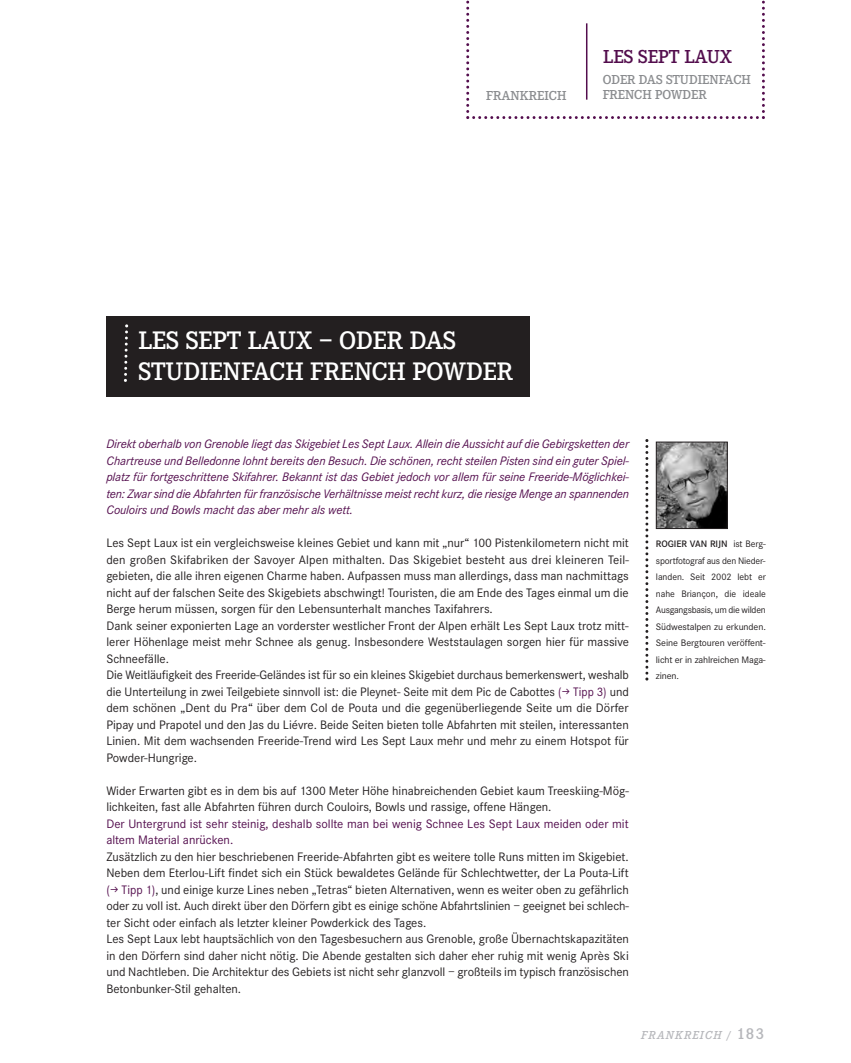
<style>
.page{position:relative;width:851px;height:1063px;background:#fff}
.page>*{position:absolute;margin:0;border:0;box-sizing:border-box;transform-origin:0 0}
.t1{font:600 26.25px/31.5px "Corporate E";color:#fff}
.t2{font:600 19.5px "Corporate E";color:#530d4d}
.t3{font:600 13.5px/15px "Corporate E";color:#8a8c8f}
.t4{font:12.75px/16.5px "Corporate S";color:#231f20}
.t5{font:italic 12.75px/16.5px "Corporate S";letter-spacing:-.01em;color:#530d4d;text-align:justify}
.t6{font:italic 600 12px "Corporate E";letter-spacing:.1em;color:#b6b7bb}
.t7{font:9.75px/16.5px "Corporate S";letter-spacing:-.015em;color:#231f20;text-align:justify}
.s1{color:#530d4d}
.s2{font-family:"Flama";color:#530d4d}
.s3{font-weight:600}
.s4{font-style:normal}
.s5{font-style:normal;font-size:16.5px}
</style>
<div class="page">
<svg style="left:466px;top:0;width:298px;height:119px"></svg>
<hr style="left:586px;top:23px;width:1px;height:77px;background:#530d4d">
<div style="left:106px;top:316px;width:424px;height:81px;background:#231f20"></div>
<svg style="left:124px;top:324px;width:5px;height:58px"></svg>
<svg style="left:645px;top:439px;width:3px;height:242px"></svg>
<img style="left:657px;top:444px;width:68px;height:83px">
<div style="left:655px;top:442px;width:72px;height:87px;border:1px solid #231f20"></div>
<p class="t3" style="left:486px;top:88px;width:82px">FRANKREICH</p>
<p class="t2" style="left:603px;top:45px;width:130px">LES SEPT LAUX</p>
<p class="t3" style="left:602px;top:72px;width:150px">ODER DAS STUDIENFACH<br>FRENCH POWDER</p>
<p class="t1" style="left:138px;top:324px;width:376px">LES SEPT LAUX – ODER DAS<br>STUDIENFACH FRENCH POWDER</p>
<p class="t5" style="left:106px;top:435px;width:524px">Direkt oberhalb von Grenoble liegt das Skigebiet Les Sept Laux. Allein die Aussicht auf die Gebirgsketten der Chartreuse und Belledonne lohnt bereits den Besuch. Die schönen, recht steilen Pisten sind ein guter Spiel&shy;platz für fortgeschrittene Skifahrer. Bekannt ist das Gebiet jedoch vor allem für seine Freeride-Möglichkei&shy;ten: Zwar sind die Abfahrten für französische Verhältnisse meist recht kurz, die riesige Menge an spannenden Couloirs und Bowls macht das aber mehr als wett.</p>
<p class="t4" style="left:106px;top:534px;width:524px">Les Sept Laux ist ein vergleichsweise kleines Gebiet und kann mit „nur“ 100 Pistenkilometern nicht mit den großen Skifabriken der Savoyer Alpen mithalten. Das Skigebiet besteht aus drei kleineren Teil&shy;gebieten, die alle ihren eigenen Charme haben. Aufpassen muss man allerdings, dass man nachmittags nicht auf der falschen Seite des Skigebiets abschwingt! Touristen, die am Ende des Tages einmal um die Berge herum müssen, sorgen für den Lebensunterhalt manches Taxifahrers.<br>Dank seiner exponierten Lage an vorderster westlicher Front der Alpen erhält Les Sept Laux trotz mitt&shy;lerer Höhenlage meist mehr Schnee als genug. Insbesondere Weststaulagen sorgen hier für massive Schneefälle.<br>Die Weitläufigkeit des Freeride-Geländes ist für so ein kleines Skigebiet durchaus bemerkenswert, weshalb die Unterteilung in zwei Teilgebiete sinnvoll ist: die Pleynet- Seite mit dem Pic de Cabottes <span class="s1">(</span><span class="s2">→</span> <span class="s1">Tipp 3)</span> und dem schönen „Dent du Pra“ über dem Col de Pouta und die gegenüberliegende Seite um die Dörfer Pipay und Prapotel und den Jas du Liévre. Beide Seiten bieten tolle Abfahrten mit steilen, interessanten Linien. Mit dem wachsenden Freeride-Trend wird Les Sept Laux mehr und mehr zu einem Hotspot für Powder-Hungrige.</p>
<p class="t4" style="left:106px;top:782px;width:524px">Wider Erwarten gibt es in dem bis auf 1300 Meter Höhe hinabreichenden Gebiet kaum Treeskiing-Mög&shy;lichkeiten, fast alle Abfahrten führen durch Couloirs, Bowls und rassige, offene Hängen.<br><span class="s1">Der Untergrund ist sehr steinig, deshalb sollte man bei wenig Schnee Les Sept Laux meiden oder mit altem Material anrücken.<br></span>Zusätzlich zu den hier beschriebenen Freeride-Abfahrten gibt es weitere tolle Runs mitten im Skigebiet.<br>Neben dem Eterlou-Lift findet sich ein Stück bewaldetes Gelände für Schlechtwetter, der La Pouta-Lift <span class="s1">(</span><span class="s2">→</span> <span class="s1">Tipp 1)</span>, und einige kurze Lines neben „Tetras“ bieten Alternativen, wenn es weiter oben zu gefährlich oder zu voll ist. Auch direkt über den Dörfern gibt es einige schöne Abfahrtslinien – geeignet bei schlech&shy;ter Sicht oder einfach als letzter kleiner Powderkick des Tages.<br>Les Sept Laux lebt hauptsächlich von den Tagesbesuchern aus Grenoble, große Übernachtskapazitäten in den Dörfern sind daher nicht nötig. Die Abende gestalten sich daher eher ruhig mit wenig Après Ski und Nachtleben. Die Architektur des Gebiets ist nicht sehr glanzvoll – großteils im typisch französischen Betonbunker-Stil gehalten.</p>
<p class="t7" style="left:655px;top:535px;width:111px"><span class="s3">ROGIER VAN RIJN</span> ist Berg&shy;sportfotograf aus den Nieder&shy;landen. Seit 2002 lebt er nahe Briançon, die ideale Ausgangsbasis, um die wilden Südwestalpen zu erkunden.<br>Seine Bergtouren ver öffent&shy;licht er in zahlreichen Maga&shy;zinen.</p>
<p class="t6" style="left:641px;top:1028px;width:125px">FRANKREICH <span class="s4">/</span> <span class="s5">183</span></p>
</div>
